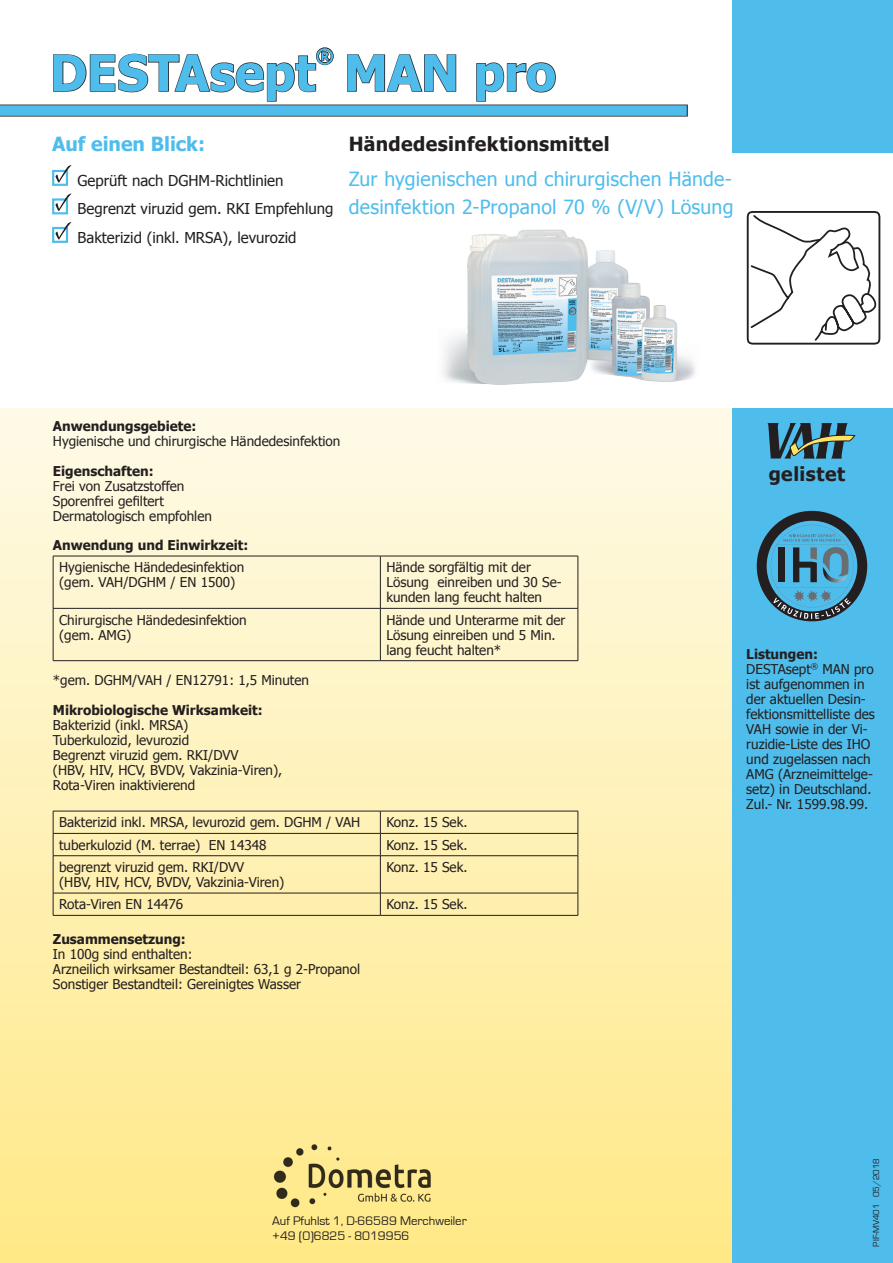
<style>
.page{position:relative;width:893px;height:1263px;background:#fff}
.page>*{position:absolute;margin:0;border:0;box-sizing:border-box;transform-origin:0 0}
.t1{font:700 49.5px "Tahoma";letter-spacing:-.005em;color:#4fbdec}
.t2{font:19.5px/28.5px "Tahoma";letter-spacing:.01em;color:#4fbdec}
.t3{font:700 19.5px "Tahoma";letter-spacing:.02em;color:#231f20}
.t4{font:700 19.5px "Tahoma";color:#4fbdec}
.t5{font:700 19.35px "Tahoma";letter-spacing:.03em;color:#231f20}
.t6{font:15px/28.5px "Tahoma";color:#231f20}
.t7{font:13.5px/15px "Tahoma";color:#231f20}
.t8{font:700 13.5px "Tahoma";color:#231f20}
.t9{font:12.75px/15.5px "Eurostile";color:#231f20}
.t10{font:9px "Eurostile";color:#231f20}
.s1{font-weight:700}
</style>
<div class="page">
<div style="left:0;top:409px;width:893px;height:854px;background:linear-gradient(to bottom,#fdf9e6,#ffe986)"></div>
<div style="left:732px;top:409px;width:161px;height:854px;background:#4fbdec"></div>
<div style="left:732px;top:0;width:161px;height:152px;background:#4fbdec"></div>
<svg style="left:53px;top:47px;width:281px;height:55px"></svg>
<svg style="left:347px;top:54px;width:110px;height:38px"></svg>
<svg style="left:476px;top:62px;width:80px;height:40px"></svg>
<div style="left:0;top:105px;width:688px;height:12px;background:#817f80"></div>
<div style="left:0;top:105px;width:687px;height:11px;background:#4fbdec"></div>
<svg style="left:747px;top:211px;width:133px;height:134px"></svg>
<svg style="left:52px;top:170px;width:16px;height:16px"></svg>
<svg style="left:56px;top:165px;width:15px;height:18px"></svg>
<svg style="left:52px;top:198px;width:16px;height:16px"></svg>
<svg style="left:56px;top:193px;width:15px;height:18px"></svg>
<svg style="left:52px;top:227px;width:16px;height:16px"></svg>
<svg style="left:56px;top:222px;width:15px;height:18px"></svg>
<img style="left:443px;top:229px;width:253px;height:156px">
<img style="left:273px;top:1144px;width:161px;height:65px">
<hr style="left:53px;top:556px;width:327px;height:1px;background:#231f20">
<hr style="left:53px;top:556px;width:1px;height:52px;background:#231f20">
<hr style="left:380px;top:556px;width:198px;height:1px;background:#231f20">
<hr style="left:380px;top:556px;width:1px;height:52px;background:#231f20">
<hr style="left:578px;top:556px;width:1px;height:52px;background:#231f20">
<hr style="left:53px;top:608px;width:327px;height:1px;background:#231f20">
<hr style="left:53px;top:608px;width:1px;height:52px;background:#231f20">
<hr style="left:380px;top:608px;width:198px;height:1px;background:#231f20">
<hr style="left:380px;top:608px;width:1px;height:52px;background:#231f20">
<hr style="left:578px;top:608px;width:1px;height:52px;background:#231f20">
<hr style="left:53px;top:660px;width:327px;height:1px;background:#231f20">
<hr style="left:380px;top:660px;width:198px;height:1px;background:#231f20">
<hr style="left:53px;top:811px;width:327px;height:1px;background:#231f20">
<hr style="left:380px;top:811px;width:198px;height:1px;background:#231f20">
<hr style="left:53px;top:833px;width:327px;height:1px;background:#231f20">
<svg style="left:53px;top:811px;width:1px;height:44px"></svg>
<hr style="left:380px;top:833px;width:198px;height:1px;background:#231f20">
<svg style="left:380px;top:811px;width:1px;height:44px"></svg>
<svg style="left:578px;top:811px;width:1px;height:44px"></svg>
<hr style="left:53px;top:855px;width:327px;height:1px;background:#231f20">
<hr style="left:53px;top:856px;width:1px;height:37px;background:#231f20">
<hr style="left:380px;top:855px;width:198px;height:1px;background:#231f20">
<hr style="left:380px;top:856px;width:1px;height:37px;background:#231f20">
<hr style="left:578px;top:856px;width:1px;height:37px;background:#231f20">
<hr style="left:53px;top:893px;width:327px;height:1px;background:#231f20">
<svg style="left:53px;top:893px;width:1px;height:22px"></svg>
<hr style="left:380px;top:893px;width:198px;height:1px;background:#231f20">
<svg style="left:380px;top:893px;width:1px;height:22px"></svg>
<svg style="left:578px;top:893px;width:1px;height:22px"></svg>
<hr style="left:53px;top:915px;width:327px;height:1px;background:#231f20">
<hr style="left:380px;top:915px;width:198px;height:1px;background:#231f20">
<svg style="left:757px;top:511px;width:110px;height:110px"></svg>
<svg style="left:767px;top:423px;width:88px;height:36px"></svg>
<h1 class="t1" style="left:50px;top:38px;width:267px">DESTAsept</h1>
<h2 class="t4" style="left:316px;top:42px;width:20px">®</h2>
<h1 class="t1" style="left:344px;top:38px;width:214px">MAN pro</h1>
<h2 class="t4" style="left:52px;top:131px;width:154px">Auf einen Blick:</h2>
<p class="t6" style="left:78px;top:165px;width:257px">Geprüft nach DGHM-Richtlinien<br>Begrenzt viruzid gem. RKI Empfehlung<br>Bakterizid (inkl. MRSA), levurozid</p>
<h2 class="t3" style="left:349px;top:131px;width:263px">Händedesinfektionsmittel</h2>
<h2 class="t2" style="left:349px;top:163px;width:386px">Zur hygienischen und chirurgischen Hände&shy;desinfektion 2-Propanol 70 % (V/V) Lösung</h2>
<p class="t8" style="left:53px;top:417px;width:145px">Anwendungsgebiete:</p>
<p class="t7" style="left:53px;top:433px;width:289px">Hygienische und chirurgische Händedesinfektion</p>
<p class="t8" style="left:53px;top:462px;width:102px">Eigenschaften:</p>
<p class="t7" style="left:53px;top:478px;width:161px">Frei von Zusatzstoffen<br>Sporenfrei gefiltert<br>Dermatologisch empfohlen</p>
<p class="t8" style="left:53px;top:535px;width:197px">Anwendung und Einwirkzeit:</p>
<p class="t7" style="left:59px;top:559px;width:187px">Hygienische Händedesinfektion (gem. VAH/DGHM / EN 1500)</p>
<p class="t7" style="left:386px;top:559px;width:177px">Hände sorgfältig mit der<br>Lösung einreiben und 30 Se&shy;kunden lang feucht halten</p>
<p class="t7" style="left:59px;top:612px;width:189px">Chirurgische Händedesinfektion (gem. AMG)</p>
<p class="t7" style="left:386px;top:612px;width:181px">Hände und Unterarme mit der<br>Lösung einreiben und 5 Min. lang feucht halten*</p>
<p class="t7" style="left:53px;top:672px;width:258px">*gem. DGHM/VAH / EN12791: 1,5 Minuten</p>
<p class="t8" style="left:53px;top:700px;width:211px">Mikrobiologische Wirksamkeit:</p>
<p class="t7" style="left:53px;top:717px;width:231px">Bakterizid (inkl. MRSA)<br>Tuberkulozid, levurozid<br>Begrenzt viruzid gem. RKI/DVV<br>(HBV, HIV, HCV, BVDV, Vakzinia-Viren),<br>Rota-Viren inaktivierend</p>
<p class="t7" style="left:59px;top:814px;width:303px">Bakterizid inkl. MRSA, levurozid gem. DGHM / VAH</p>
<p class="t7" style="left:386px;top:814px;width:83px">Konz. 15 Sek.</p>
<p class="t7" style="left:59px;top:837px;width:209px">tuberkulozid (M. terrae) EN 14348</p>
<p class="t7" style="left:386px;top:837px;width:83px">Konz. 15 Sek.</p>
<p class="t7" style="left:59px;top:859px;width:227px">begrenzt viruzid gem. RKI/DVV<br>(HBV, HIV, HCV, BVDV, Vakzinia-Viren)</p>
<p class="t7" style="left:386px;top:859px;width:83px">Konz. 15 Sek.</p>
<p class="t7" style="left:59px;top:896px;width:126px">Rota-Viren EN 14476</p>
<p class="t7" style="left:386px;top:896px;width:83px">Konz. 15 Sek.</p>
<p class="t8" style="left:53px;top:930px;width:134px">Zusammensetzung:</p>
<p class="t7" style="left:53px;top:946px;width:309px">In 100g sind enthalten:<br>Arzneilich wirksamer Bestandteil: 63,1 g 2-Propanol<br>Sonstiger Bestandteil: Gereinigtes Wasser</p>
<p class="t9" style="left:272px;top:1213px;width:196px">Auf Pfuhlst 1, D-66589 Merchweiler +49 (0)6825 - 8019956</p>
<h3 class="t5" style="left:769px;top:460px;width:78px">gelistet</h3>
<p class="t7" style="left:746px;top:646px;width:130px"><span class="s1">Listungen:<br></span>DESTAsept<sup>®</sup> MAN pro ist aufgenommen in der aktuellen Desin&shy;fektionsmittelliste des<br>VAH sowie in der Vi&shy;ruzidie-Liste des IHO und zugelassen nach<br>AMG (Arzneimittelge&shy;setz) in Deutschland.<br>Zul.- Nr. 1599.98.99.</p>
<p class="t10" style="left:871px;top:1246px;width:90px;rotate:-90deg">PIF-MV401 05/2018</p>
</div>
